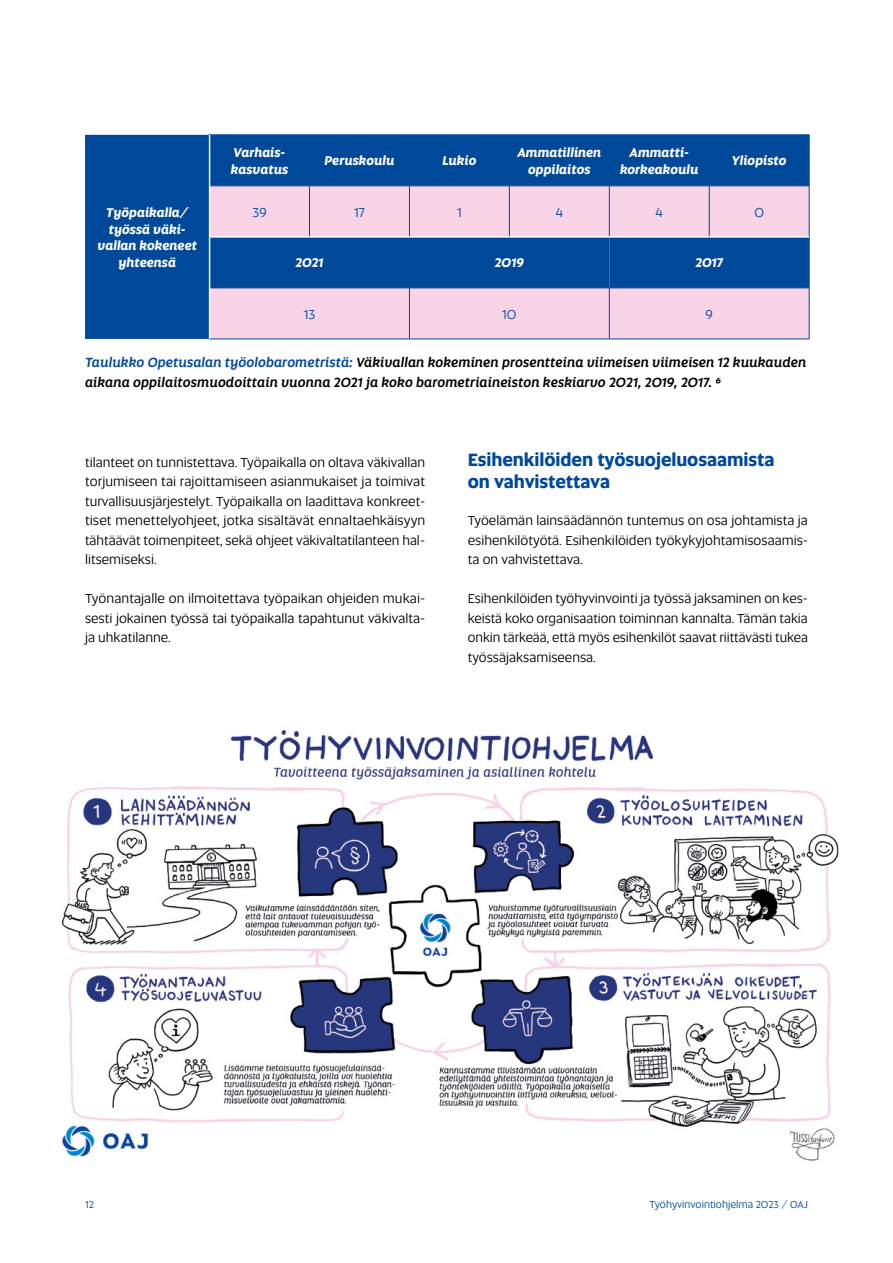
<style>
.page{position:relative;width:893px;height:1263px;background:#fff}
.page>*{position:absolute;margin:0;border:0;box-sizing:border-box;transform-origin:0 0}
.t1{font:700 18px/22.5px "Altis";letter-spacing:-.005em;color:#00489a}
.t2{font:13.5px/19.5px "Altis";color:#000;text-align:justify}
.t3{font:italic 500 13.5px/19.5px "Altis";color:#000}
.t4{font:13.5px "Altis";color:#00489a}
.t5{font:italic 700 12.75px/16.5px "Altis";color:#fff;text-align:center}
.t6{font:10.5px "Altis";color:#00489a}
.s1{color:#00489a}
</style>
<div class="page">
<div style="left:85px;top:135px;width:724px;height:204px;background:#00489a"></div>
<svg style="left:210px;top:187px;width:599px;height:152px;background:#d3beda"></svg>
<div style="left:210px;top:238px;width:399px;height:50px;background:#00489a"></div>
<hr style="left:809px;top:186px;width:1px;height:51px;background:#00489a">
<hr style="left:809px;top:237px;width:1px;height:51px;background:#00489a">
<hr style="left:609px;top:288px;width:100px;height:1px;background:#00489a">
<hr style="left:709px;top:288px;width:100px;height:1px;background:#00489a">
<hr style="left:809px;top:288px;width:1px;height:51px;background:#00489a">
<hr style="left:209px;top:339px;width:100px;height:1px;background:#00489a">
<hr style="left:309px;top:339px;width:100px;height:1px;background:#00489a">
<hr style="left:409px;top:339px;width:100px;height:1px;background:#00489a">
<hr style="left:509px;top:339px;width:100px;height:1px;background:#00489a">
<hr style="left:609px;top:339px;width:100px;height:1px;background:#00489a">
<hr style="left:709px;top:339px;width:100px;height:1px;background:#00489a">
<hr style="left:209px;top:135px;width:100px;height:1px;background:#00489a">
<hr style="left:309px;top:135px;width:100px;height:1px;background:#00489a">
<hr style="left:409px;top:135px;width:100px;height:1px;background:#00489a">
<hr style="left:509px;top:135px;width:100px;height:1px;background:#00489a">
<hr style="left:609px;top:135px;width:100px;height:1px;background:#00489a">
<hr style="left:709px;top:135px;width:100px;height:1px;background:#00489a">
<hr style="left:809px;top:135px;width:1px;height:51px;background:#00489a">
<hr style="left:210px;top:186px;width:99px;height:1px;background:#00489a">
<hr style="left:309px;top:186px;width:100px;height:1px;background:#00489a">
<hr style="left:409px;top:186px;width:100px;height:1px;background:#00489a">
<hr style="left:509px;top:186px;width:100px;height:1px;background:#00489a">
<hr style="left:609px;top:186px;width:100px;height:1px;background:#00489a">
<hr style="left:709px;top:186px;width:100px;height:1px;background:#00489a">
<hr style="left:210px;top:288px;width:99px;height:1px;background:#00489a">
<hr style="left:309px;top:288px;width:100px;height:1px;background:#00489a">
<hr style="left:409px;top:288px;width:100px;height:1px;background:#00489a">
<hr style="left:509px;top:288px;width:100px;height:1px;background:#00489a">
<hr style="left:209px;top:135px;width:1px;height:51px;background:#fff">
<hr style="left:209px;top:186px;width:1px;height:50px;background:#fff">
<hr style="left:209px;top:238px;width:1px;height:50px;background:#fff">
<hr style="left:209px;top:288px;width:1px;height:51px;background:#fff">
<hr style="left:309px;top:186px;width:1px;height:50px;background:#00489a">
<hr style="left:409px;top:186px;width:1px;height:50px;background:#00489a">
<hr style="left:509px;top:186px;width:1px;height:50px;background:#00489a">
<hr style="left:609px;top:186px;width:1px;height:50px;background:#00489a">
<hr style="left:709px;top:186px;width:1px;height:50px;background:#00489a">
<hr style="left:409px;top:288px;width:1px;height:51px;background:#00489a">
<hr style="left:609px;top:288px;width:1px;height:51px;background:#00489a">
<hr style="left:209px;top:236px;width:100px;height:2px;background:#fff">
<hr style="left:309px;top:236px;width:100px;height:2px;background:#fff">
<hr style="left:409px;top:236px;width:100px;height:2px;background:#fff">
<hr style="left:509px;top:236px;width:100px;height:2px;background:#fff">
<hr style="left:609px;top:236px;width:100px;height:2px;background:#fff">
<hr style="left:709px;top:236px;width:100px;height:2px;background:#fff">
<img style="left:62px;top:730px;width:777px;height:431px">
<p class="t5" style="left:98px;top:204px;width:101px">Työpaikalla/ työssä väki&shy;vallan kokeneet yhteensä</p>
<p class="t5" style="left:231px;top:144px;width:59px;text-align:left">Varhais&shy;kasvatus</p>
<p class="t5" style="left:325px;top:152px;width:71px">Peruskoulu</p>
<p class="t5" style="left:442px;top:152px;width:36px">Lukio</p>
<p class="t5" style="left:517px;top:144px;width:85px">Ammatillinen oppilaitos</p>
<p class="t5" style="left:620px;top:144px;width:80px">Ammatti&shy;korkeakoulu</p>
<p class="t5" style="left:732px;top:152px;width:56px">Yliopisto</p>
<p class="t4" style="left:252px;top:203px;width:16px">39</p>
<p class="t4" style="left:354px;top:203px;width:11px">17</p>
<p class="t4" style="left:457px;top:203px;width:6px">1</p>
<p class="t4" style="left:556px;top:203px;width:9px">4</p>
<p class="t4" style="left:656px;top:203px;width:9px">4</p>
<p class="t4" style="left:754px;top:203px;width:11px">0</p>
<p class="t5" style="left:295px;top:254px;width:30px">2021</p>
<p class="t5" style="left:495px;top:254px;width:30px">2019</p>
<p class="t5" style="left:695px;top:254px;width:29px">2017</p>
<p class="t4" style="left:304px;top:305px;width:13px">13</p>
<p class="t4" style="left:502px;top:305px;width:16px">10</p>
<p class="t4" style="left:706px;top:305px;width:9px">9</p>
<p class="t3" style="left:85px;top:352px;width:723px"><span class="s1">Taulukko Opetusalan työolobarometristä:</span> Väkivallan kokeminen prosentteina viimeisen viimeisen 12 kuukauden aikana oppilaitosmuodoittain vuonna 2021 ja koko barometriaineiston keskiarvo 2021, 2019, 2017. 6</p>
<p class="t2" style="left:85px;top:452px;width:342px">tilanteet on tunnistettava. Työpaikalla on oltava väkivallan torjumiseen tai rajoittamiseen asianmukaiset ja toimivat turvallisuusjärjestelyt. Työpaikalla on laadittava konkreet&shy;tiset menettelyohjeet, jotka sisältävät ennaltaehkäisyyn tähtäävät toimenpiteet, sekä ohjeet väkivaltatilanteen hal&shy;litsemiseksi.</p>
<p class="t2" style="left:85px;top:588px;width:342px">Työnantajalle on ilmoitettava työpaikan ohjeiden mukai&shy;sesti jokainen työssä tai työpaikalla tapahtunut väkivalta&shy;ja uhkatilanne.</p>
<h1 class="t1" style="left:468px;top:447px;width:308px">Esihenkilöiden työsuojeluosaamista on vahvistettava</h1>
<p class="t2" style="left:468px;top:510px;width:342px">Työelämän lainsäädännön tuntemus on osa johtamista ja esihenkilötyötä. Esihenkilöiden työkykyjohtamisosaamis&shy;ta on vahvistettava.</p>
<p class="t2" style="left:468px;top:588px;width:342px">Esihenkilöiden työhyvinvointi ja työssä jaksaminen on kes&shy;keistä koko organisaation toiminnan kannalta. Tämän takia onkin tärkeää, että myös esihenkilöt saavat riittävästi tukea työssäjaksamiseensa.</p>
<p class="t6" style="left:85px;top:1197px;width:10px">12</p>
<p class="t6" style="left:650px;top:1197px;width:160px">Työhyvinvointiohjelma 2023 / OAJ</p>
</div>
